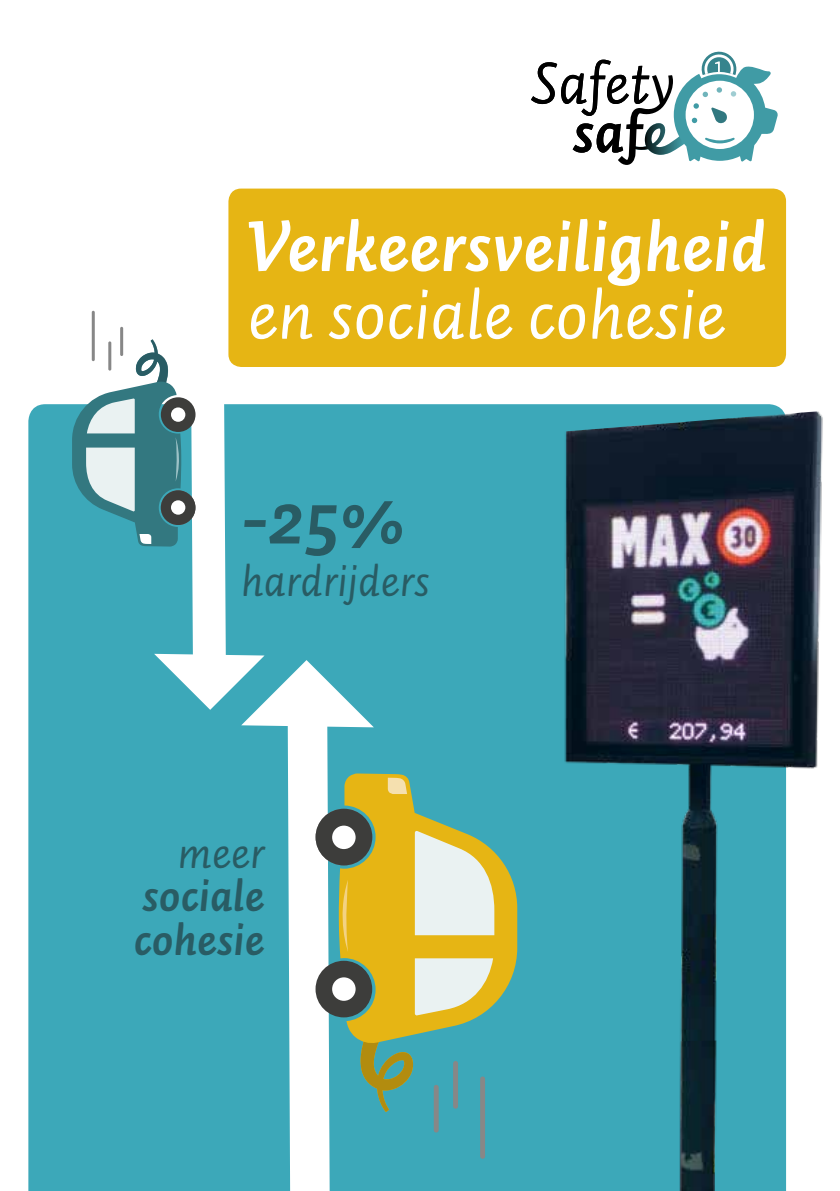
<style>
.page{position:relative;width:840px;height:1191px;background:#fff}
.page>*{position:absolute;margin:0;border:0;box-sizing:border-box;transform-origin:0 0}
.t1{font:80px "Auto Pro Bold Italic 2";color:#295c64}
.t2{font:72px "Auto Pro Bold Italic 2";color:#fff}
.t3{font:72px "Auto Pro Regular Italic 2";color:#fff}
.t4{font:45.4px "Auto Pro Regular Italic 2";color:#295c64}
.t5{font:45.4px/43.8px "Auto Pro Bold Italic 2";color:#295c64}
</style>
<div class="page">
<div style="left:28px;top:404px;width:753px;height:787px;background:#3ca8b9"></div>
<svg style="left:154px;top:360px;width:110px;height:350px;fill:#3ca8b9"></svg>
<div style="left:161px;top:397px;width:34px;height:35px;background:#3d3d3b;border-radius:50%"></div>
<div style="left:171px;top:407px;width:14px;height:15px;background:#fff;border-radius:50%"></div>
<div style="left:161px;top:490px;width:34px;height:35px;background:#3d3d3b;border-radius:50%"></div>
<div style="left:171px;top:500px;width:14px;height:14px;background:#fff;border-radius:50%"></div>
<hr style="left:92px;top:311px;width:3px;height:50px;background:#878787;border-radius:2px">
<hr style="left:120px;top:327px;width:3px;height:29px;background:#878787;border-radius:2px">
<svg style="left:72px;top:339px;width:111px;height:207px"></svg>
<div style="left:228px;top:189px;width:557px;height:178px;background:#e6b514;border-radius:13px"></div>
<img style="left:473px;top:409px;width:350px;height:628px">
<img style="left:473px;top:1037px;width:314px;height:154px">
<svg style="left:241px;top:660px;width:132px;height:531px;fill:#3ca8b9"></svg>
<svg style="left:360px;top:1044px;width:53px;height:67px;background:#6d9c73"></svg>
<svg style="left:338px;top:773px;width:179px;height:271px;background:#bbbf71"></svg>
<svg style="left:335px;top:879px;width:13px;height:73px"></svg>
<div style="left:315px;top:960px;width:57px;height:57px;background:#3d3d3b;border-radius:50%"></div>
<div style="left:332px;top:977px;width:23px;height:23px;background:#fff;border-radius:50%"></div>
<div style="left:315px;top:808px;width:57px;height:57px;background:#3d3d3b;border-radius:50%"></div>
<div style="left:332px;top:825px;width:23px;height:24px;background:#fff;border-radius:50%"></div>
<div style="left:480px;top:1076px;width:5px;height:82px;background:#878787;border-radius:2px"></div>
<div style="left:433px;top:1084px;width:5px;height:48px;background:#878787;border-radius:2px"></div>
<div style="left:453px;top:1061px;width:5px;height:47px;background:#878787;border-radius:2px"></div>
<svg style="left:387px;top:777px;width:20px;height:17px"></svg>
<svg style="left:531px;top:51px;width:246px;height:114px"></svg>
<p class="t2" style="left:247px;top:195px;width:520px">Verkeersveiligheid</p>
<p class="t3" style="left:247px;top:265px;width:479px">en sociale cohesie</p>
<p class="t1" style="left:241px;top:459px;width:166px">-25%</p>
<p class="t4" style="left:241px;top:549px;width:190px">hardrijders</p>
<p class="t4" style="left:178px;top:821px;width:88px">meer</p>
<p class="t5" style="left:134px;top:873px;width:132px">sociale cohesie</p>
</div>
